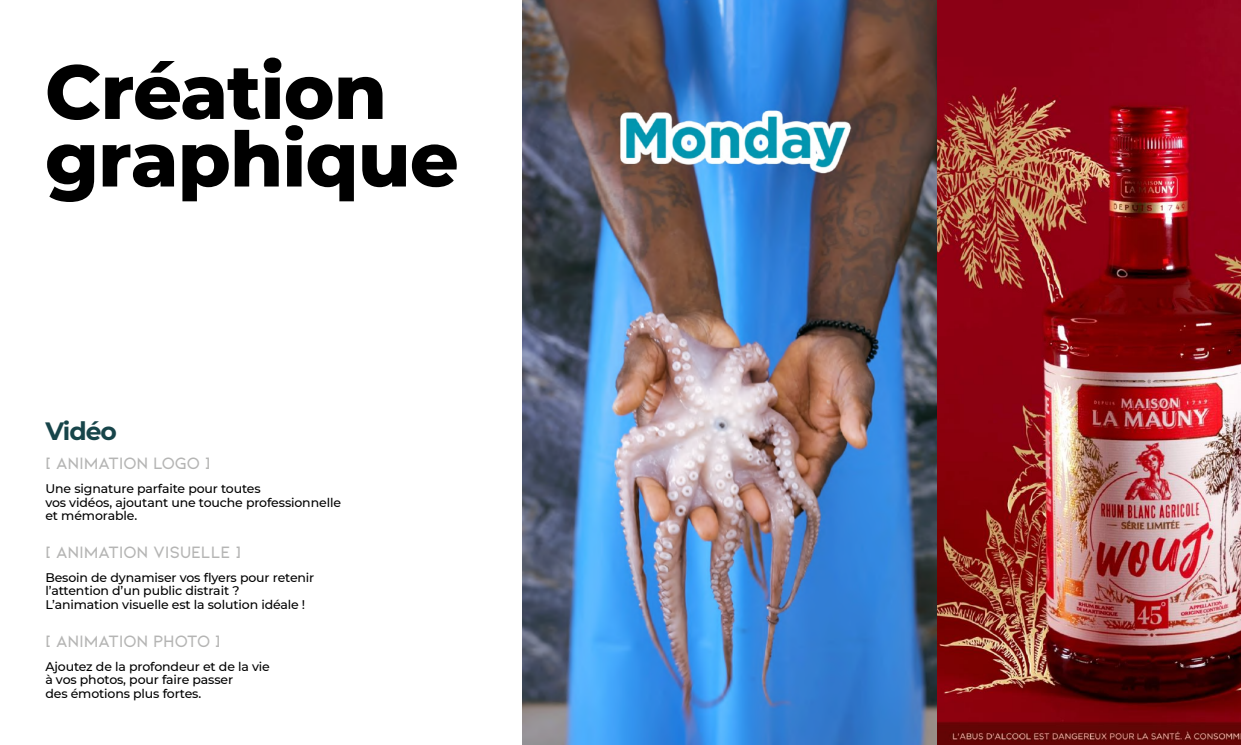
<style>
.page{position:relative;width:1241px;height:745px;background:#fff}
.page>*{position:absolute;margin:0;border:0;box-sizing:border-box;transform-origin:0 0}
.t1{font:800 76.25px/67.5px "Montserrat";letter-spacing:-.01em;color:#000}
.t2{font:700 25px "Montserrat";letter-spacing:-.04em;color:#17454a}
.t3{font:600 17.5px "Kiona";letter-spacing:-.02em;color:#b5b5b4}
.t4{font:500 12.5px/13.8px "Montserrat";letter-spacing:-.01em;color:#000}
</style>
<div class="page">
<img style="left:936px;top:0;width:304px;height:744px">
<img style="left:523px;top:0;width:413px;height:744px">
<h1 class="t1" style="left:45px;top:54px;width:415px">Création graphique</h1>
<h2 class="t2" style="left:45px;top:413px;width:73px">Vidéo</h2>
<h3 class="t3" style="left:45px;top:453px;width:166px">[ ANIMATION LOGO ]</h3>
<p class="t4" style="left:45px;top:480px;width:297px">Une signature parfaite pour toutes<br>vos vidéos, ajoutant une touche professionnelle et mémorable.</p>
<h3 class="t3" style="left:45px;top:541px;width:197px">[ ANIMATION VISUELLE ]</h3>
<p class="t4" style="left:45px;top:569px;width:270px">Besoin de dynamiser vos flyers pour retenir l’attention d’un public distrait ?<br>L’animation visuelle est la solution idéale !</p>
<h3 class="t3" style="left:45px;top:630px;width:177px">[ ANIMATION PHOTO ]</h3>
<p class="t4" style="left:45px;top:658px;width:226px">Ajoutez de la profondeur et de la vie à vos photos, pour faire passer<br>des émotions plus fortes.</p>
</div>
